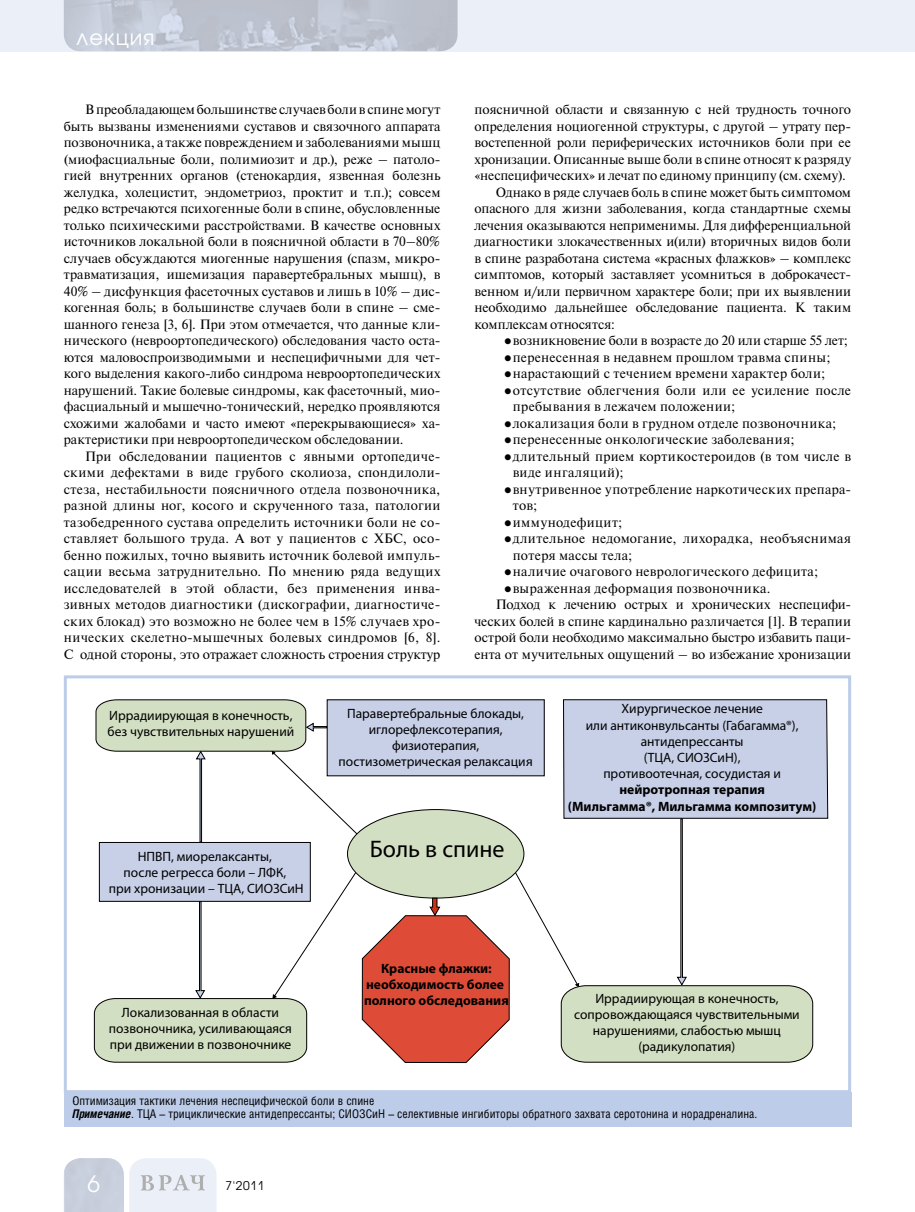
<style>
.page{position:relative;width:915px;height:1212px;background:#fff}
.page>*{position:absolute;margin:0;border:0;box-sizing:border-box;transform-origin:0 0}
.t1{font:24px "Myriad Pro";color:#000}
.t2{font:22.5px "Avant Garde Gothic C";color:#fff}
.t3{font:21px "Avant Garde Gothic C";letter-spacing:.05em;color:#fff}
.t4{font:13.5px/16.5px "Newton C";letter-spacing:.005em;color:#000}
.t5{font:13.5px/16.2px "Myriad Pro";color:#000;text-align:center}
.t6{font:13.5px/16.5px "Newton C";letter-spacing:.025em;color:#000}
.t7{font:700 13.5px/16.2px "Myriad Pro";color:#000;text-align:center}
.t8{font:13.5px "Newton C";letter-spacing:-.015em;color:#000}
.t9{font:13.5px/16.5px "Newton C";letter-spacing:.03em;color:#000}
.t10{font:13.5px "Newton C";letter-spacing:.04em;color:#000}
.t11{font:12px/13.5px "Helios Cond";color:#000}
.t12{font:12px "Avant Garde Gothic C";color:#000}
.s1{font-weight:700;font-style:italic}
</style>
<div class="page">
<div style="left:0;top:0;width:914px;height:51px;background:#ebeff8"></div>
<svg style="left:64px;top:1158px;width:152px;height:54px;background:#dce0ea"></svg>
<img style="left:64px;top:0;width:393px;height:51px">
<svg style="left:94px;top:699px;width:733px;height:364px"></svg>
<div style="left:64px;top:675px;width:786px;height:418px;border:3px solid #bdcce8"></div>
<div style="left:64px;top:1093px;width:786px;height:34px;background:#bdcce8"></div>
<h3 class="t3" style="left:77px;top:25px;width:79px">лекция</h3>
<p class="t4" style="left:64px;top:101px;width:378px;text-indent:21px">В преобладающем большинстве случаев боли в спине могут быть вызваны изменениями суставов и связочного аппарата позвоночника, а также повреждением и заболеваниями мышц (миофасциальные боли, полимиозит и др.), реже – патоло&shy;гией внутренних органов (стенокардия, язвенная болезнь желудка, холецистит, эндометриоз, проктит и т.п.); совсем редко встречаются психогенные боли в спине, обусловленные только психическими расстройствами. В качестве основных источников локальной боли в поясничной области в 70–80% случаев обсуждаются миогенные нарушения (спазм, микро&shy;травматизация, ишемизация паравертебральных мышц), в 40% – дисфункция фасеточных суставов и лишь в 10% – дис&shy;когенная боль; в большинстве случаев боли в спине – сме&shy;шанного генеза [3, 6]. При этом отмечается, что данные кли&shy;нического (невроортопедического) обследования часто оста&shy;ются маловоспроизводимыми и неспецифичными для чет&shy;кого выделения какого-либо синдрома невроортопедических нарушений. Такие болевые синдромы, как фасеточный, мио&shy;фасциальный и мышечно-тонический, нередко проявляются схожими жалобами и часто имеют «перекрывающиеся» ха&shy;рактеристики при невроортопедическом обследовании.</p>
<p class="t4" style="left:64px;top:448px;width:378px;text-align:justify;text-indent:21px">При обследовании пациентов с явными ортопедиче&shy;скими дефектами в виде грубого сколиоза, спондилоли&shy;стеза, нестабильности поясничного отдела позвоночника, разной длины ног, косого и скрученного таза, патологии тазобедренного сустава определить источники боли не со&shy;ставляет большого труда. А вот у пациентов с ХБС, осо&shy;бенно пожилых, точно выявить источник болевой импуль&shy;сации весьма затруднительно. По мнению ряда ведущих исследователей в этой области, без применения инва&shy;зивных методов диагностики (дискографии, диагностиче&shy;ских блокад) это возможно не более чем в 15% случаев хро&shy;нических скелетно-мышечных болевых синдромов [6, 8].<br>С одной стороны, это отражает сложность строения структур</p>
<p class="t4" style="left:474px;top:101px;width:378px">поясничной области и связанную с ней трудность точного</p>
<p class="t4" style="left:474px;top:118px;width:378px">определения ноциогенной структуры, с другой – утрату пер-</p>
<p class="t4" style="left:474px;top:134px;width:378px">востепенной роли периферических источников боли при ее</p>
<p class="t4" style="left:474px;top:151px;width:378px">хронизации. Описанные выше боли в спине относят к разряду</p>
<p class="t8" style="left:474px;top:168px;width:372px">«неспецифических» и лечат по единому принципу (см. схему).</p>
<p class="t4" style="left:495px;top:184px;width:356px">Однако в ряде случаев боль в спине может быть симптомом</p>
<p class="t4" style="left:474px;top:200px;width:378px">опасного для жизни заболевания, когда стандартные схемы</p>
<p class="t4" style="left:474px;top:217px;width:378px">лечения оказываются неприменимы. Для дифференциальной</p>
<p class="t4" style="left:474px;top:233px;width:378px">диагностики злокачественных и(или) вторичных видов боли</p>
<p class="t4" style="left:474px;top:250px;width:378px">в спине разработана система «красных флажков» – комплекс</p>
<p class="t4" style="left:474px;top:266px;width:378px">симптомов, который заставляет усомниться в доброкачест-</p>
<p class="t4" style="left:474px;top:283px;width:378px">венном и/или первичном характере боли; при их выявлении</p>
<p class="t4" style="left:474px;top:299px;width:378px">необходимо дальнейшее обследование пациента. К таким</p>
<p class="t4" style="left:474px;top:316px;width:142px">комплексам относятся:</p>
<p class="t4" style="left:504px;top:332px;width:345px">•возникновение боли в возрасте до 20 или старше 55 лет;</p>
<p class="t4" style="left:504px;top:349px;width:327px">•перенесенная в недавнем прошлом травма спины;</p>
<p class="t4" style="left:504px;top:365px;width:322px">•нарастающий с течением времени характер боли;</p>
<p class="t6" style="left:512px;top:382px;width:339px;text-indent:-9px">•отсутствие облегчения боли или ее усиление после пребывания в лежачем положении;</p>
<p class="t6" style="left:504px;top:415px;width:333px">•локализация боли в грудном отделе позвоночника;</p>
<p class="t4" style="left:504px;top:431px;width:292px">•перенесенные онкологические заболевания;</p>
<p class="t9" style="left:512px;top:448px;width:340px;text-indent:-9px">•длительный прием кортикостероидов (в том числе в виде ингаляций);</p>
<p class="t4" style="left:512px;top:481px;width:340px;text-indent:-9px">•внутривенное употребление наркотических препара&shy;тов;</p>
<p class="t10" style="left:504px;top:515px;width:119px">•иммунодефицит;</p>
<p class="t6" style="left:512px;top:530px;width:340px;text-indent:-9px">•длительное недомогание, лихорадка, необъяснимая потеря массы тела;</p>
<p class="t6" style="left:504px;top:563px;width:315px">•наличие очагового неврологического дефицита;</p>
<p class="t4" style="left:504px;top:580px;width:267px">•выраженная деформация позвоночника.</p>
<p class="t8" style="left:495px;top:597px;width:357px">Подход к лечению острых и хронических неспецифи-</p>
<p class="t4" style="left:474px;top:613px;width:378px">ческих болей в спине кардинально различается [1]. В терапии</p>
<p class="t4" style="left:474px;top:629px;width:378px">острой боли необходимо максимально быстро избавить паци-</p>
<p class="t4" style="left:474px;top:646px;width:378px">ента от мучительных ощущений – во избежание хронизации</p>
<p class="t5" style="left:107px;top:707px;width:188px;text-align:left">Иррадиирующая в конечность, без чувствительных нарушений</p>
<p class="t5" style="left:109px;top:848px;width:196px">НПВП, миорелаксанты,<br>после регресса боли – ЛФК,<br>при хронизации – ТЦА, СИОЗСиН</p>
<p class="t5" style="left:109px;top:1004px;width:184px">Локализованная в области позвоночника, усиливающаяся при движении в позвоночнике</p>
<p class="t5" style="left:338px;top:705px;width:195px">Паравертебральные блокады, иглорефлексотерапия, физиотерапия, постизометрическая релаксация</p>
<h1 class="t1" style="left:369px;top:834px;width:136px">Боль в спине</h1>
<p class="t7" style="left:364px;top:960px;width:146px">Красные флажки: необходимость более полного обследования</p>
<p class="t5" style="left:585px;top:700px;width:214px">Хирургическое лечение<br>или антиконвульсанты (Габагамма®), антидепрессанты<br>(ТЦА, СИОЗСиН),<br>противоотечная, сосудистая и</p>
<p class="t7" style="left:567px;top:781px;width:250px">нейротропная терапия<br>(Мильгамма®, Мильгамма композитум)</p>
<p class="t5" style="left:574px;top:990px;width:227px">Иррадиирующая в конечность, сопровождающаяся чувствительными нарушениями, слабостью мышц (радикулопатия)</p>
<p class="t11" style="left:72px;top:1094px;width:686px">.Оптимизация тактики лечения неспецифической боли в спине<br><span class="s1">Примечание</span>. ТЦА – трициклические антидепрессанты; СИОЗСиН – селективные ингибиторы обратного захвата серотонина и норадреналина.</p>
<h2 class="t2" style="left:88px;top:1170px;width:14px">6</h2>
<p class="t12" style="left:225px;top:1179px;width:40px">7'2011</p>
</div>
